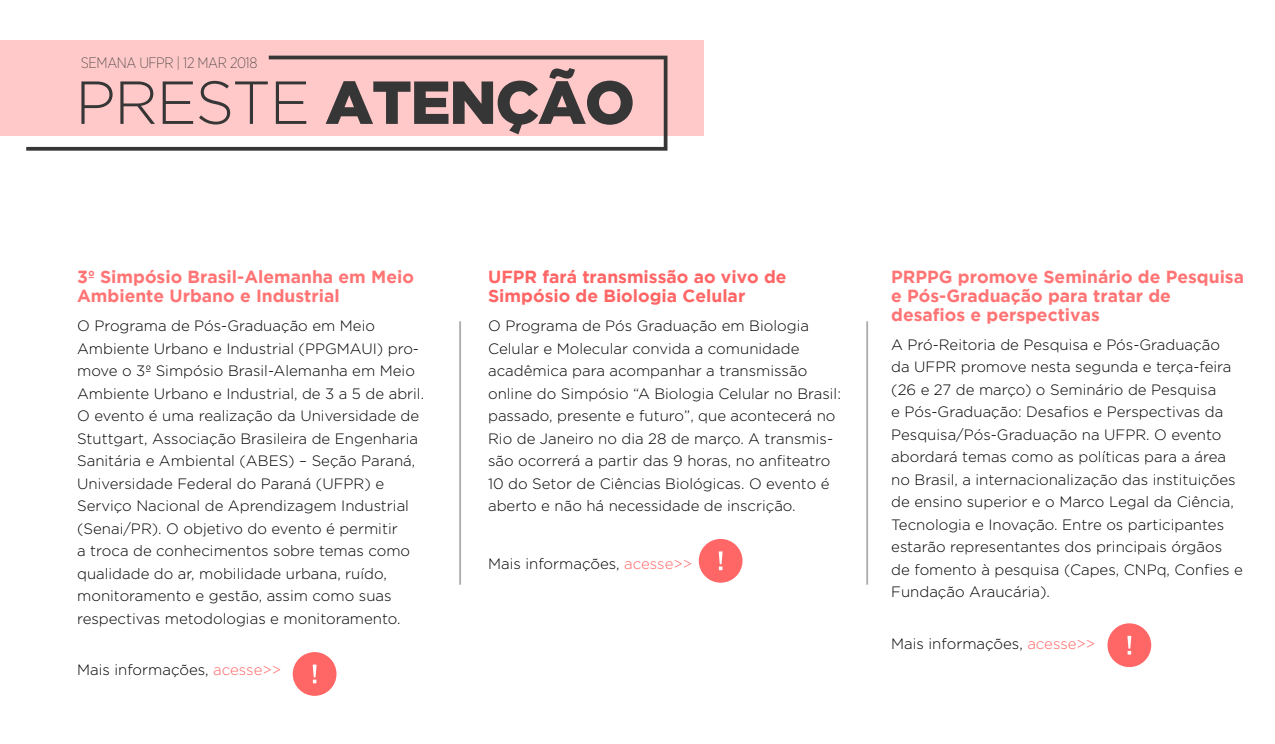
<style>
.page{position:relative;width:1275px;height:744px;background:#fff}
.page>*{position:absolute;margin:0;border:0;box-sizing:border-box;transform-origin:0 0}
.t1{font:700 17.5px/18.8px "Gotham";color:#ff7575}
.t2{font:700 17.5px/18.8px "Gotham";color:#f66}
.t3{font:300 15px/22.5px "Gotham";color:#000}
.t4{font:200 15px "Gotham Narrow";letter-spacing:-.025em;color:#363636}
.s1{color:#f66}
</style>
<div class="page">
<div style="left:0;top:41px;width:704px;height:95px;background:#ffc9c9"></div>
<svg style="left:26px;top:56px;width:642px;height:95px"></svg>
<hr style="left:459px;top:321px;width:2px;height:263px;background:#aeaeae">
<hr style="left:866px;top:321px;width:2px;height:263px;background:#aeaeae">
<svg style="left:1108px;top:623px;width:43px;height:44px"></svg>
<svg style="left:699px;top:539px;width:44px;height:43px"></svg>
<svg style="left:293px;top:652px;width:44px;height:44px"></svg>
<p class="t4" style="left:81px;top:53px;width:178px">SEMANA UFPR | 12 MAR 2018</p>
<p class="t1" style="left:77px;top:267px;width:338px">3º Simpósio Brasil-Alemanha em Meio<br>Ambiente Urbano e Industrial</p>
<p class="t3" style="left:77px;top:314px;width:349px">O Programa de Pós-Graduação em Meio Ambiente Urbano e Industrial (PPGMAUI) pro&shy;move o 3º Simpósio Brasil-Alemanha em Meio Ambiente Urbano e Industrial, de 3 a 5 de abril.<br>O evento é uma realização da Universidade de Stuttgart, Associação Brasileira de Engenharia Sanitária e Ambiental (ABES) – Seção Paraná, Universidade Federal do Paraná (UFPR) e Serviço Nacional de Aprendizagem Industrial (Senai/PR). O objetivo do evento é permitir<br>a troca de conhecimentos sobre temas como qualidade do ar, mobilidade urbana, ruído, monitoramento e gestão, assim como suas respectivas metodologias e monitoramento.</p>
<p class="t3" style="left:77px;top:658px;width:205px">Mais informações, <span class="s1">acesse&gt;&gt;</span></p>
<p class="t2" style="left:488px;top:267px;width:300px">UFPR fará transmissão ao vivo de<br>Simpósio de Biologia Celular</p>
<p class="t3" style="left:488px;top:314px;width:354px">O Programa de Pós Graduação em Biologia Celular e Molecular convida a comunidade acadêmica para acompanhar a transmissão online do Simpósio “A Biologia Celular no Brasil: passado, presente e futuro”, que acontecerá no Rio de Janeiro no dia 28 de março. A transmis&shy;são ocorrerá a partir das 9 horas, no anfiteatro 10 do Setor de Ciências Biológicas. O evento é aberto e não há necessidade de inscrição.</p>
<p class="t3" style="left:488px;top:551px;width:205px">Mais informações, <span class="s1">acesse&gt;&gt;</span></p>
<p class="t1" style="left:891px;top:267px;width:354px">PRPPG promove Seminário de Pesquisa e Pós-Graduação para tratar de desafios e perspectivas</p>
<p class="t3" style="left:891px;top:333px;width:353px">A Pró-Reitoria de Pesquisa e Pós-Graduação<br>da UFPR promove nesta segunda e terça-feira (26 e 27 de março) o Seminário de Pesquisa<br>e Pós-Graduação: Desafios e Perspectivas da Pesquisa/Pós-Graduação na UFPR. O evento abordará temas como as políticas para a área no Brasil, a internacionalização das instituições de ensino superior e o Marco Legal da Ciência, Tecnologia e Inovação. Entre os participantes estarão representantes dos principais órgãos de fomento à pesquisa (Capes, CNPq, Confies e Fundação Araucária).</p>
<p class="t3" style="left:891px;top:631px;width:205px">Mais informações, <span class="s1">acesse&gt;&gt;</span></p>
</div>
